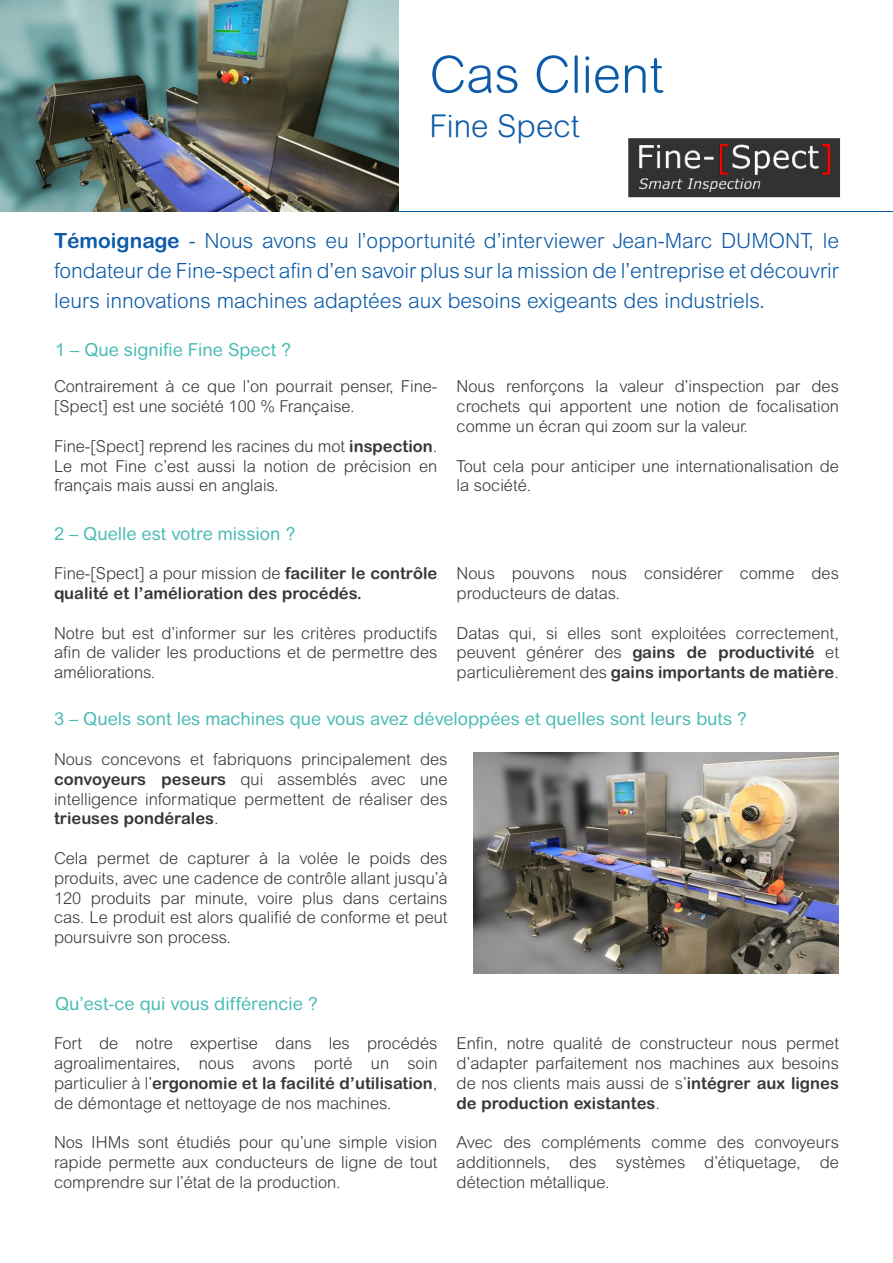
<style>
.page{position:relative;width:893px;height:1263px;background:#fff}
.page>*{position:absolute;margin:0;border:0;box-sizing:border-box;transform-origin:0 0}
.t1{font:300 51px "Arial Rounded MT Std";color:#0c5ba8}
.t2{font:300 31.5px "Arial Rounded MT Std";color:#0c5ba8}
.t3{font:300 21px/30px "Arial MT Std";color:#0c5ba8;text-align:justify}
.t4{font:18px "Arial Rounded MT Std";color:#4bbbb4}
.t5{font:300 16.5px/19.8px "Arial Rounded MT Std";color:#3a3737;text-align:justify}
.t6{font:700 16.5px/19.8px "Arial Rounded MT Std";color:#3a3737}
.s1{font-family:"Arial Rounded MT Std";font-weight:700}
.s2{font-weight:700}
.s3{font-weight:300}
</style>
<div class="page">
<hr style="left:398px;top:211px;width:495px;height:1px;background:#0c5ba8">
<div style="left:628px;top:138px;width:212px;height:59px;background:#333232;border:2px solid #333232"></div>
<img style="left:639px;top:144px;width:190px;height:47px">
<img style="left:0;top:0;width:398px;height:212px">
<img style="left:473px;top:753px;width:366px;height:221px">
<h1 class="t1" style="left:429px;top:45px;width:236px">Cas Client</h1>
<h2 class="t2" style="left:429px;top:108px;width:152px">Fine Spect</h2>
<p class="t3" style="left:54px;top:225px;width:786px"><span class="s1">Témoignage</span> - Nous avons eu l’opportunité d’interviewer Jean-Marc DUMONT, le fondateur de Fine-spect afin d’en savoir plus sur la mission de l’entreprise et découvrir leurs innovations machines adaptées aux besoins exigeants des industriels.</p>
<p class="t4" style="left:55px;top:339px;width:237px">1 – Que signifie Fine Spect ?</p>
<p class="t5" style="left:54px;top:377px;width:385px">Contrairement à ce que l’on pourrait penser, Fine-[Spect] est une société 100 % Française.</p>
<p class="t5" style="left:54px;top:436px;width:385px">Fine-[Spect] reprend les racines du mot <span class="s2">inspection</span>.<br>Le mot Fine c’est aussi la notion de précision en français mais aussi en anglais.</p>
<p class="t4" style="left:54px;top:523px;width:243px">2 – Quelle est votre mission ?</p>
<p class="t6" style="left:54px;top:563px;width:385px"><span class="s3">Fine-[Spect] a pour mission de</span> faciliter le contrôle qualité et l’amélioration des procédés.</p>
<p class="t5" style="left:54px;top:623px;width:385px">Notre but est d’informer sur les critères productifs afin de valider les productions et de permettre des améliorations.</p>
<p class="t4" style="left:54px;top:708px;width:694px">3 – Quels sont les machines que vous avez développées et quelles sont leurs buts ?</p>
<p class="t5" style="left:54px;top:749px;width:395px">Nous concevons et fabriquons principalement des <span class="s2">convoyeurs peseurs</span> qui assemblés avec une intelligence informatique permettent de réaliser des <span class="s2">trieuses pondérales</span>.</p>
<p class="t5" style="left:54px;top:848px;width:395px">Cela permet de capturer à la volée le poids des produits, avec une cadence de contrôle allant jusqu’à 120 produits par minute, voire plus dans certains cas. Le produit est alors qualifié de conforme et peut poursuivre son process.</p>
<p class="t5" style="left:457px;top:377px;width:384px">Nous renforçons la valeur d’inspection par des crochets qui apportent une notion de focalisation comme un écran qui zoom sur la valeur.</p>
<p class="t5" style="left:457px;top:456px;width:384px">Tout cela pour anticiper une internationalisation de la société.</p>
<p class="t5" style="left:457px;top:563px;width:384px">Nous pouvons nous considérer comme des producteurs de datas.</p>
<p class="t5" style="left:457px;top:623px;width:384px">Datas qui, si elles sont exploitées correctement, peuvent générer des <span class="s2">gains de productivité</span> et particulièrement des <span class="s2">gains importants de matière</span>.</p>
<p class="t4" style="left:55px;top:993px;width:264px">Qu’est-ce qui vous différencie ?</p>
<p class="t5" style="left:54px;top:1033px;width:385px">Fort de notre expertise dans les procédés agroalimentaires, nous avons porté un soin particulier à l’<span class="s2">ergonomie et la facilité d’utilisation</span>, de démontage et nettoyage de nos machines.</p>
<p class="t5" style="left:54px;top:1132px;width:385px">Nos IHMs sont étudiés pour qu’une simple vision rapide permette aux conducteurs de ligne de tout comprendre sur l’état de la production.</p>
<p class="t5" style="left:457px;top:1033px;width:384px">Enfin, notre qualité de constructeur nous permet d’adapter parfaitement nos machines aux besoins de nos clients mais aussi de s’<span class="s2">intégrer aux lignes de production existantes</span>.</p>
<p class="t5" style="left:457px;top:1132px;width:384px">Avec des compléments comme des convoyeurs additionnels, des systèmes d’étiquetage, de détection métallique.</p>
</div>
